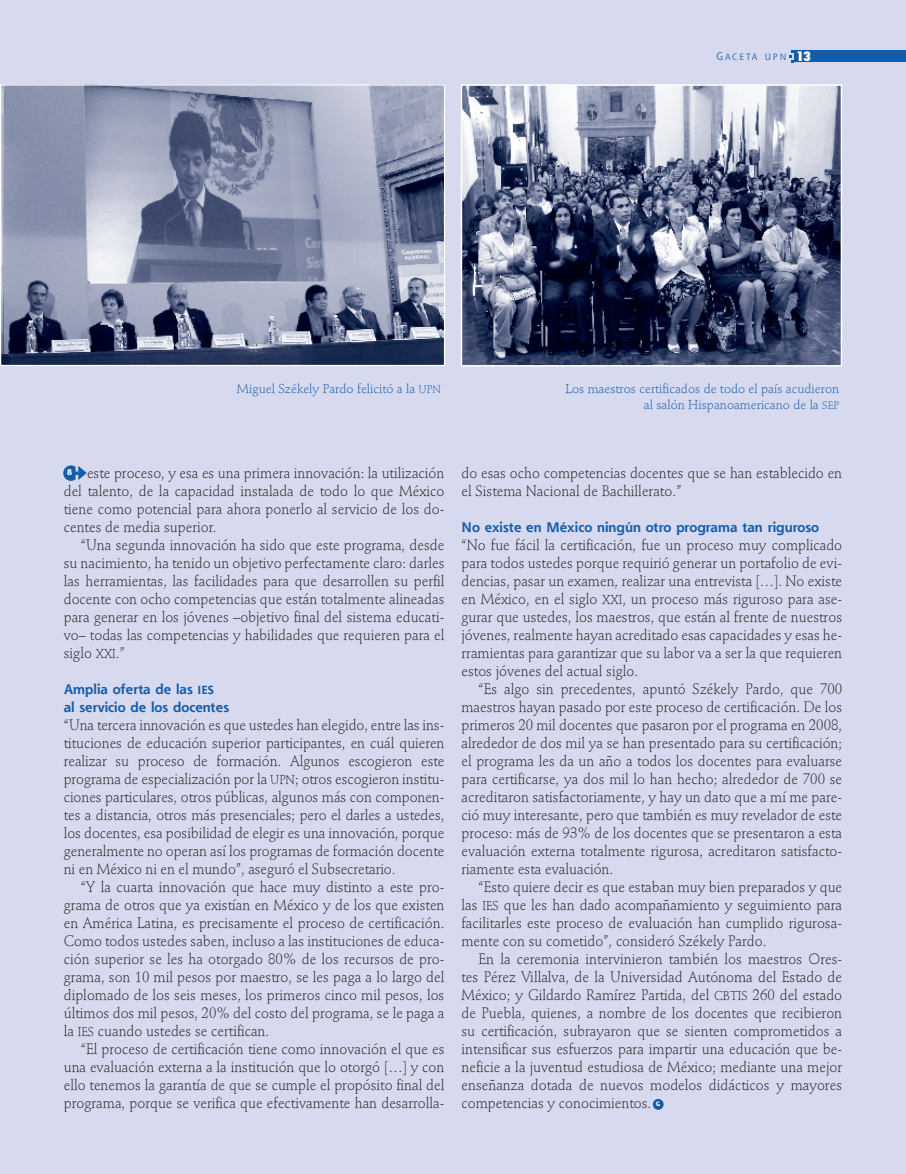
<style>
.page{position:relative;width:906px;height:1174px;background:#d7d9ee}
.page>*{position:absolute;margin:0;border:0;box-sizing:border-box;transform-origin:0 0}
.t1{font:300 15px/18px "Stempel Schneidler";color:#231f20;text-align:justify;scale:.95 1}
.t2{font:700 13.5px/18px "Shannon";color:#135cab}
.t3{font:300 12.75px/15.5px "Stempel Schneidler";color:#135cab;text-align:right}
.t4{font:8.85px "Shannon Book SC850";color:#135cab}
.t5{font:700 8.4px "Stone Sans";color:#fff;scale:.95 1}
.t6{font:700 6.3px "Stone Sans";color:#fff;scale:.95 1}
.s1{font-size:10.5px}
.s2{font-family:"Briem Akademi MM 900 400";font-size:13.5px;color:#fff}
.s3{font-family:"Stempel Schneidler Light SC850";font-weight:400;font-size:10.8px}
.s4{font-family:"Stempel Schneidler Light SC850";font-weight:400;font-size:12.75px}
.s5{font-family:"Shannon Bold SC850";font-weight:400;font-size:11.55px}
</style>
<div class="page">
<div style="left:794px;top:51px;width:112px;height:11px;background:#135cab"></div>
<svg style="left:789px;top:50px;width:4px;height:12px"></svg>
<div style="left:653px;top:1099px;width:10px;height:10px;background:#135cab;border-radius:50%"></div>
<img style="left:464px;top:87px;width:375px;height:276px">
<div style="left:461px;top:84px;width:381px;height:282px;border:2px solid #fff"></div>
<img style="left:2px;top:86px;width:441px;height:278px">
<div style="left:0;top:84px;width:445px;height:282px;border:1px solid #fff"></div>
<svg style="left:63px;top:465px;width:24px;height:16px"></svg>
<p class="t4" style="left:716px;top:51px;width:96px"><span class="s1">G</span>ACE TA U PN <span class="s2">13</span></p>
<p class="t3" style="left:237px;top:381px;width:206px">Miguel Székely Pardo felicitó a la <span class="s3">UPN</span></p>
<p class="t3" style="left:565px;top:381px;width:275px">Los maestros certificados de todo el país acudieron al salón Hispanoamericano de la <span class="s3">SEP</span></p>
<p class="t1" style="left:64px;top:464px;width:402px;text-indent:23px">este proceso, y esa es una primera innovación: la utilización del talento, de la capacidad instalada de todo lo que México tiene como potencial para ahora ponerlo al servicio de los do&shy;centes de media superior.</p>
<p class="t1" style="left:64px;top:536px;width:402px;text-indent:17px">“Una segunda innovación ha sido que este programa, desde su nacimiento, ha tenido un objetivo perfectamente claro: darles las herramientas, las facilidades para que desarrollen su perfil docente con ocho competencias que están totalmente alineadas para generar en los jóvenes –objetivo final del sistema educati&shy;vo– todas las competencias y habilidades que requieren para el siglo <span class="s4">XXI</span>.”</p>
<p class="t2" style="left:64px;top:680px;width:167px">Amplia oferta de las <span class="s5">ies<br></span>al servicio de los docentes</p>
<p class="t1" style="left:64px;top:716px;width:402px">“Una tercera innovación es que ustedes han elegido, entre las ins&shy;tituciones de educación superior participantes, en cuál quieren realizar su proceso de formación. Algunos escogieron este programa de especialización por la <span class="s4">UPN</span>; otros escogieron institu&shy;ciones particulares, otros públicas, algunos más con componen&shy;tes a distancia, otros más presenciales; pero el darles a ustedes, los docentes, esa posibilidad de elegir es una innovación, porque generalmente no operan así los programas de formación docente ni en México ni en el mundo”, aseguró el Subsecretario.</p>
<p class="t1" style="left:64px;top:878px;width:402px;text-indent:17px">“Y la cuarta innovación que hace muy distinto a este pro&shy;grama de otros que ya existían en México y de los que existen en América Latina, es precisamente el proceso de certificación.<br>Como todos ustedes saben, incluso a las instituciones de educa&shy;ción superior se les ha otorgado 80% de los recursos de pro&shy;grama, son 10 mil pesos por maestro, se les paga a lo largo del diplomado de los seis meses, los primeros cinco mil pesos, los últimos dos mil pesos, 20% del costo del programa, se le paga a la <span class="s4">IES</span> cuando ustedes se certifican.</p>
<p class="t1" style="left:64px;top:1040px;width:402px;text-indent:17px">“El proceso de certificación tiene como innovación el que es una evaluación externa a la institución que lo otorgó […] y con ello tenemos la garantía de que se cumple el propósito final del programa, porque se verifica que efectivamente han desarrolla-</p>
<p class="t5" style="left:67px;top:467px;width:7px">8</p>
<p class="t1" style="left:461px;top:464px;width:402px">do esas ocho competencias docentes que se han establecido en el Sistema Nacional de Bachillerato.”</p>
<p class="t2" style="left:461px;top:518px;width:359px">No existe en México ningún otro programa tan riguroso</p>
<p class="t1" style="left:461px;top:536px;width:402px">“No fue fácil la certificación, fue un proceso muy complicado para todos ustedes porque requirió generar un portafolio de evi&shy;dencias, pasar un examen, realizar una entrevista […]. No existe en México, en el siglo <span class="s4">XXI</span>, un proceso más riguroso para ase&shy;gurar que ustedes, los maestros, que están al frente de nuestros jóvenes, realmente hayan acreditado esas capacidades y esas he&shy;rramientas para garantizar que su labor va a ser la que requieren estos jóvenes del actual siglo.</p>
<p class="t1" style="left:461px;top:680px;width:402px;text-indent:17px">“Es algo sin precedentes, apuntó Székely Pardo, que 700 maestros hayan pasado por este proceso de certificación. De los primeros 20 mil docentes que pasaron por el programa en 2008, alrededor de dos mil ya se han presentado para su certificación; el programa les da un año a todos los docentes para evaluarse para certificarse, ya dos mil lo han hecho; alrededor de 700 se acreditaron satisfactoriamente, y hay un dato que a mí me pare&shy;ció muy interesante, pero que también es muy revelador de este proceso: más de 93% de los docentes que se presentaron a esta evaluación externa totalmente rigurosa, acreditaron satisfacto&shy;riamente esta evaluación.</p>
<p class="t1" style="left:461px;top:878px;width:402px;text-indent:17px">“Esto quiere decir es que estaban muy bien preparados y que las <span class="s4">IES</span> que les han dado acompañamiento y seguimiento para facilitarles este proceso de evaluación han cumplido rigurosa&shy;mente con su cometido”, consideró Székely Pardo.</p>
<p class="t1" style="left:461px;top:950px;width:402px;text-indent:17px">En la ceremonia intervinieron también los maestros Ores&shy;tes Pérez Villalva, de la Universidad Autónoma del Estado de México; y Gildardo Ramírez Partida, del <span class="s4">CBTIS</span> 260 del estado de Puebla, quienes, a nombre de los docentes que recibieron su certificación, subrayaron que se sienten comprometidos a intensificar sus esfuerzos para impartir una educación que be&shy;neficie a la juventud estudiosa de México; mediante una mejor enseñanza dotada de nuevos modelos didácticos y mayores competencias y conocimientos.</p>
<p class="t6" style="left:656px;top:1100px;width:6px">G</p>
</div>
